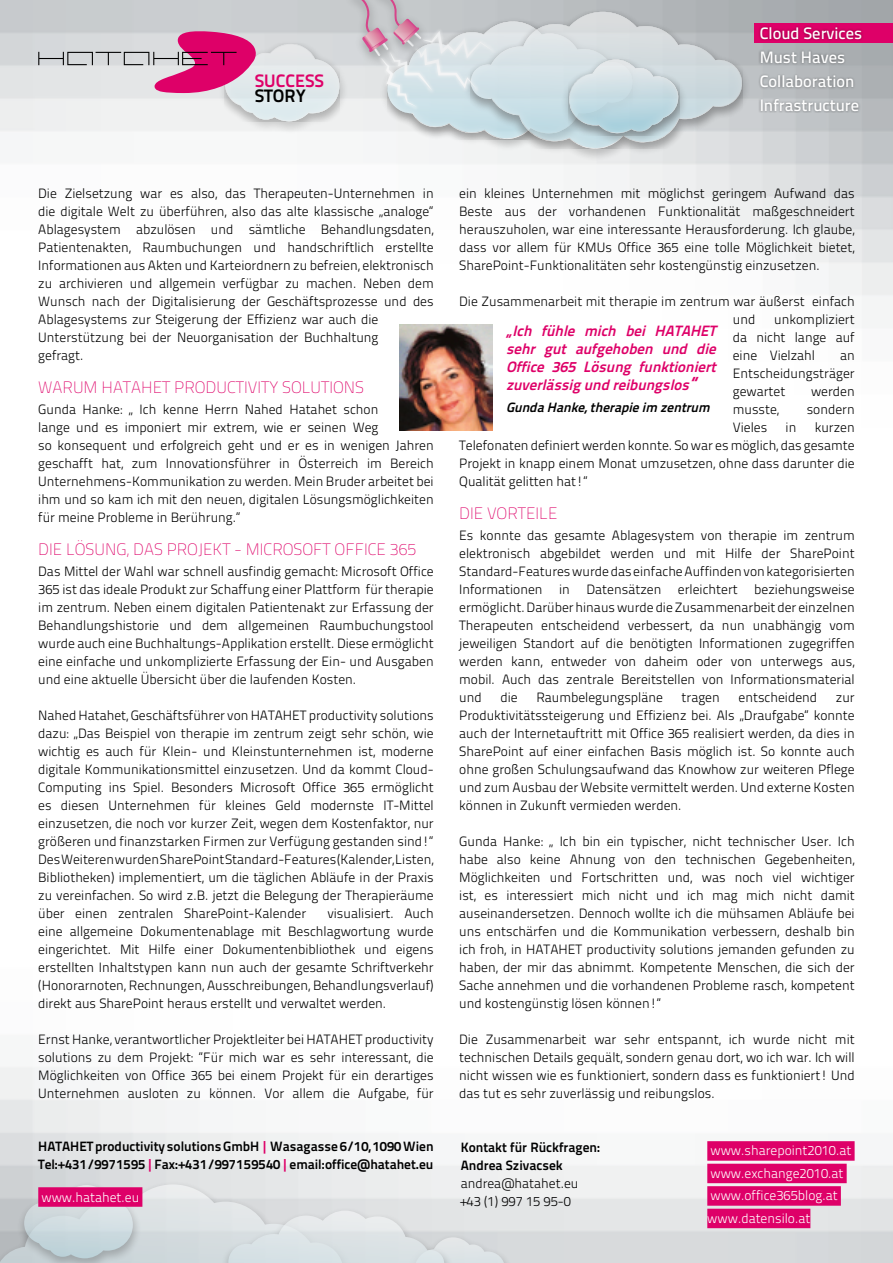
<style>
.page{position:relative;width:893px;height:1263px;background:#fff}
.page>*{position:absolute;margin:0;border:0;box-sizing:border-box;transform-origin:0 0}
.t1{font:18px "Titillium Text 25 L 800 wt";color:#de0068}
.t2{font:18px "Titillium Text 25 L 800 wt";color:#000}
.t3{font:16.5px "Titillium Text 25 L 1 wt";color:#de0068}
.t4{font:16.5px/24px "Titillium Text 25 L 600 wt";color:#fff}
.t5{font:italic 15px/18px "Titillium Text 25 L 800 wt";color:#de0068}
.t6{font:13.5px/18px "Titillium Text 25 L 250 wt";color:#000;text-align:justify}
.t7{font:13.5px/18px "Titillium Text 25 L 800 wt";color:#000}
.t8{font:13.5px/22.5px "Titillium Text 25 L 250 wt";color:#fff}
.t9{font:italic 13.5px "Titillium Text 25 L 800 wt";color:#000}
.s1{color:#de0068}
.s2{font-size:18px}
</style>
<div class="page">
<img style="left:0;top:0;width:893px;height:1263px">
<img style="left:460px;top:4px;width:296px;height:162px">
<img style="left:557px;top:149px;width:135px;height:2px">
<img style="left:214px;top:74px;width:137px;height:65px">
<div style="left:0;top:1176px;width:358px;height:8px;background:#e3e5e6"></div>
<img style="left:13px;top:1176px;width:134px;height:8px">
<img style="left:505px;top:1229px;width:14px;height:34px">
<svg style="left:0;top:1184px;width:505px;height:79px;background:#d8dee0"></svg>
<img style="left:340px;top:0;width:11px;height:74px">
<svg style="left:351px;top:0;width:392px;height:149px;background:#ccd3d7"></svg>
<div style="left:707px;top:1141px;width:148px;height:20px;background:#de0068"></div>
<div style="left:707px;top:1164px;width:140px;height:19px;background:#de0068"></div>
<div style="left:707px;top:1186px;width:134px;height:20px;background:#de0068"></div>
<div style="left:707px;top:1209px;width:103px;height:19px;background:#de0068"></div>
<div style="left:38px;top:1187px;width:104px;height:20px;background:#de0068"></div>
<img style="left:400px;top:324px;width:93px;height:107px">
<div style="left:754px;top:23px;width:139px;height:20px;background:#de0068"></div>
<div style="left:758px;top:26px;width:105px;height:87px;background:#000;opacity:.33"></div>
<svg style="left:38px;top:31px;width:302px;height:91px;background:#dcc0d0"></svg>
<h1 class="t1" style="left:255px;top:66px;width:61px">Success</h1>
<h1 class="t2" style="left:255px;top:81px;width:53px">Story</h1>
<p class="t4" style="left:760px;top:20px;width:104px">Cloud Services<br>Must Haves<br>Collaboration<br>Infrastructure</p>
<p class="t6" style="left:38px;top:184px;width:397px;text-align:left">Die Zielsetzung war es also, das Therapeuten-Unternehmen in die digitale Welt zu überführen, also das alte klassische „analoge“ Ablagesystem abzulösen und sämtliche Behandlungsdaten, Patientenakten, Raumbuchungen und handschriftlich erstellte Informationen aus Akten und Karteiordnern zu befreien, elektronisch zu archivieren und allgemein verfügbar zu machen. Neben dem Wunsch nach der Digitalisierung der Geschäftsprozesse und des Ablagesystems zur Steigerung der Effizienz war auch die Unterstützung bei der Neuorganisation der Buchhaltung<br>gefragt.</p>
<p class="t3" style="left:38px;top:375px;width:327px">WARU M HATAHET PRODUCTIVITY SOLUTIONS</p>
<p class="t6" style="left:38px;top:400px;width:397px;text-align:left">Gunda Hanke: „ Ich kenne Herrn Nahed Hatahet schon<br>lange und es imponiert mir extrem, wie er seinen Weg<br>so konsequent und erfolgreich geht und er es in wenigen Jahren geschafft hat, zum Innovationsführer in Österreich im Bereich Unternehmens-Kommunikation zu werden. Mein Bruder arbeitet bei ihm und so kam ich mit den neuen, digitalen Lösungsmöglichkeiten für meine Probleme in Berührung.“</p>
<p class="t3" style="left:38px;top:537px;width:379px">DIE LÖSU NG, DAS PROJEKT - MICROSOFT OFFICE 365</p>
<p class="t6" style="left:38px;top:562px;width:397px">Das Mittel der Wahl war schnell ausfindig gemacht: Microsoft Office 365 ist das ideale Produkt zur Schaffung einer Plattform für therapie im zentrum. Neben einem digitalen Patientenakt zur Erfassung der Behandlungshistorie und dem allgemeinen Raumbuchungstool wurde auch eine Buchhaltungs-Applikation erstellt. Diese ermöglicht eine einfache und unkomplizierte Erfassung der Ein- und Ausgaben und eine aktuelle Übersicht über die laufenden Kosten.</p>
<p class="t6" style="left:38px;top:706px;width:397px">Nahed Hatahet, Geschäftsführer von HATAHET productivity solutions dazu: „Das Beispiel von therapie im zentrum zeigt sehr schön, wie wichtig es auch für Klein- und Kleinstunternehmen ist, moderne digitale Kommunikationsmittel einzusetzen. Und da kommt Cloud-Computing ins Spiel. Besonders Microsoft Office 365 ermöglicht es diesen Unternehmen für kleines Geld modernste IT-Mittel einzusetzen, die noch vor kurzer Zeit, wegen dem Kostenfaktor, nur größeren und finanzstarken Firmen zur Verfügung gestanden sind!“ Des Weiteren wurden SharePoint Standard-Features (Kalender, Listen, Bibliotheken) implementiert, um die täglichen Abläufe in der Praxis zu vereinfachen. So wird z.B. jetzt die Belegung der Therapieräume über einen zentralen SharePoint-Kalender</p>
<p class="t6" style="left:38px;top:904px;width:397px;text-indent:289px">visualisiert. Auch eine allgemeine Dokumentenablage mit Beschlagwortung wurde eingerichtet. Mit Hilfe einer Dokumentenbibliothek und eigens erstellten Inhaltstypen kann nun auch der gesamte Schriftverkehr (Honorarnoten, Rechnungen, Ausschreibungen, Behandlungsverlauf) direkt aus SharePoint heraus erstellt und verwaltet werden.</p>
<p class="t6" style="left:38px;top:1029px;width:397px">Ernst Hanke, verantwortlicher Projektleiter bei HATAHET productivity solutions zu dem Projekt: “Für mich war es sehr interessant, die Möglichkeiten von Office 365 bei einem Projekt für ein derartiges Unternehmen ausloten zu können. Vor allem die Aufgabe, für</p>
<p class="t7" style="left:38px;top:1136px;width:397px">HATAHET productivity solutions GmbH <span class="s1">|</span> Wasagasse 6/10, 1090 Wien<br>Tel: +43 1 /997 15 95 <span class="s1">|</span> Fax: +43 1 /997 15 95 40 <span class="s1">|</span> email: office@hatahet.eu</p>
<p class="t8" style="left:41px;top:1185px;width:99px">www.hatahet.eu</p>
<p class="t6" style="left:459px;top:183px;width:397px">ein kleines Unternehmen mit möglichst geringem Aufwand das Beste aus der vorhandenen Funktionalität maßgeschneidert herauszuholen, war eine interessante Herausforderung. Ich glaube, dass vor allem für KMUs Office 365 eine tolle Möglichkeit bietet, SharePoint-Funktionalitäten sehr kostengünstig einzusetzen.</p>
<p class="t6" style="left:733px;top:291px;width:123px;text-indent:-274px">Die Zusammenarbeit mit therapie im zentrum war äußerst einfach und</p>
<p class="t6" style="left:733px;top:309px;width:123px;text-indent:41px">unkompliziert da nicht lange auf eine Vielzahl</p>
<p class="t5" style="left:506px;top:321px;width:216px">„Ich fühle mich bei HATAHET sehr gut aufgehoben und die<br>Office 365 Lösung funktioniert zuverlässigundreibungslos<span class="s2">“</span></p>
<p class="t9" style="left:506px;top:397px;width:210px">GundaHanke,therapieim zentrum</p>
<p class="t6" style="left:733px;top:345px;width:123px;text-indent:107px">an Entscheidungsträger gewartet</p>
<p class="t6" style="left:811px;top:381px;width:45px">werden</p>
<p class="t6" style="left:733px;top:399px;width:48px">musste,</p>
<p class="t6" style="left:807px;top:399px;width:50px">sondern</p>
<p class="t6" style="left:733px;top:417px;width:36px">Vieles</p>
<p class="t6" style="left:786px;top:417px;width:12px">in</p>
<p class="t6" style="left:459px;top:417px;width:397px;text-indent:355px">kurzen Telefonaten definiert werden konnte. So war es möglich, das gesamte Projekt in knapp einem Monat umzusetzen, ohne dass darunter die Qualität gelitten hat!“</p>
<p class="t3" style="left:459px;top:501px;width:100px">DIE VORTEILE</p>
<p class="t6" style="left:459px;top:526px;width:397px">Es konnte das gesamte Ablagesystem von therapie im zentrum elektronisch abgebildet werden und mit Hilfe der SharePoint Standard-Features wurde das einfache Auffinden von kategorisierten Informationen in Datensätzen erleichtert beziehungsweise ermöglicht. Darüber hinaus wurde die Zusammenarbeit der einzelnen Therapeuten entscheidend verbessert, da nun unabhängig vom jeweiligen Standort auf die benötigten Informationen zugegriffen werden kann, entweder von daheim oder von unterwegs aus, mobil. Auch das zentrale Bereitstellen von Informationsmaterial und</p>
<p class="t6" style="left:500px;top:688px;width:19px">die</p>
<p class="t6" style="left:536px;top:688px;width:128px">Raumbelegungspläne</p>
<p class="t6" style="left:682px;top:688px;width:40px">tragen</p>
<p class="t6" style="left:738px;top:688px;width:80px">entscheidend</p>
<p class="t6" style="left:459px;top:688px;width:397px;text-indent:377px">zur Produktivitätssteigerung und Effizienz bei. Als „Draufgabe“ konnte auch der Internetauftritt mit Office 365 realisiert werden, da dies in SharePoint auf einer einfachen Basis möglich ist. So konnte auch ohne großen Schulungsaufwand das Knowhow zur weiteren Pflege und zum Ausbau der Website vermittelt werden. Und externe Kosten können in Zukunft vermieden werden.</p>
<p class="t6" style="left:459px;top:832px;width:397px">Gunda Hanke: „ Ich bin ein typischer, nicht technischer User. Ich habe also keine Ahnung von den technischen Gegebenheiten, Möglichkeiten und Fortschritten und, was noch viel wichtiger ist, es interessiert mich nicht und ich mag mich nicht damit auseinandersetzen. Dennoch wollte ich die mühsamen Abläufe bei uns entschärfen und die Kommunikation verbessern, deshalb bin ich froh, in HATAHET productivity solutions jemanden gefunden zu haben, der mir das abnimmt. Kompetente Menschen, die sich der Sache annehmen und die vorhandenen Probleme rasch, kompetent und kostengünstig lösen können!“</p>
<p class="t6" style="left:459px;top:1029px;width:397px">Die Zusammenarbeit war sehr entspannt, ich wurde nicht mit technischen Details gequält, sondern genau dort, wo ich war. Ich will nicht wissen wie es funktioniert, sondern dass es funktioniert! Und das tut es sehr zuverlässig und reibungslos.</p>
<p class="t7" style="left:461px;top:1137px;width:141px">Kontakt für Rückfragen:<br>Andrea Szivacsek</p>
<p class="t6" style="left:461px;top:1174px;width:119px">andrea@hatahet.eu +43 (1) 997 15 95-0</p>
<p class="t8" style="left:707px;top:1139px;width:146px">www.sharepoint2010.at www.exchange2010.at www.office365blog.at www.datensilo.at</p>
</div>
